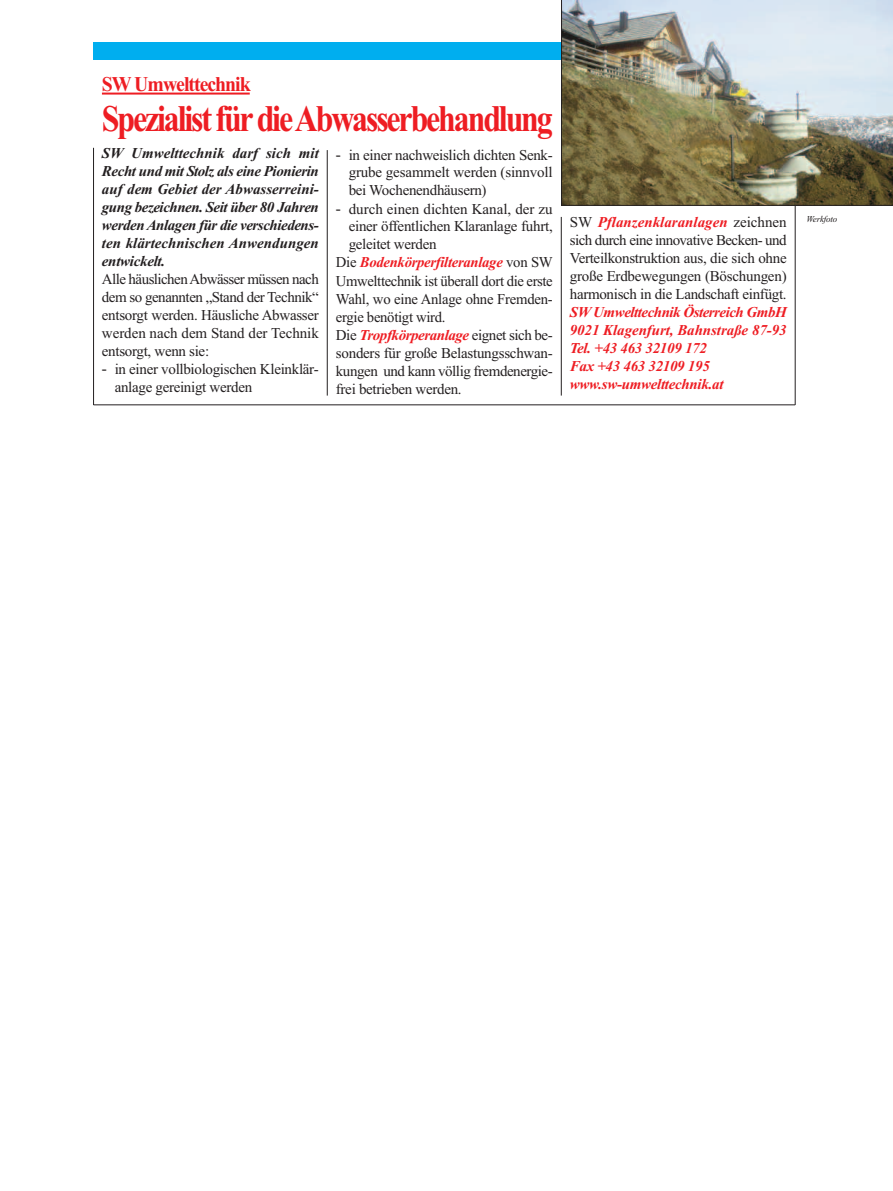
<style>
.page{position:relative;width:893px;height:1191px;background:#fff}
.page>*{position:absolute;margin:0;border:0;box-sizing:border-box;transform-origin:0 0}
.t1{font:700 37.5px "Times New Roman";letter-spacing:-.065em;color:#ee1d23;scale:.85 1}
.t2{font:700 21px "Times New Roman";letter-spacing:-.05em;color:#ee1d23;scale:.94 1}
.t3{font:15px/18px "Times New Roman";letter-spacing:-.02em;color:#231f20;text-align:justify}
.t4{font:italic 700 15px/18px "Times New Roman";color:#231f20;text-align:justify}
.t5{font:italic 700 15px/18px "Times New Roman";letter-spacing:-.02em;color:#ee1d23}
.t6{font:15px "Times New Roman";color:#231f20}
.t7{font:italic 9px "Times New Roman";letter-spacing:-.02em;color:#231f20}
.s1{font-family:"Arial Unicode MS"}
.s2{font-weight:400;font-style:normal;color:#231f20}
.s3{font-weight:700;font-style:italic;color:#ee1d23}
</style>
<div class="page">
<div style="left:93px;top:43px;width:702px;height:17px;background:#00aeef"></div>
<hr style="left:327px;top:150px;width:1px;height:245px;background:#231f20">
<hr style="left:561px;top:217px;width:1px;height:178px;background:#231f20">
<hr style="left:795px;top:60px;width:1px;height:345px;background:#231f20">
<hr style="left:93px;top:148px;width:1px;height:257px;background:#231f20">
<hr style="left:94px;top:404px;width:701px;height:1px;background:#231f20">
<img style="left:561px;top:0;width:332px;height:205px">
<hr style="left:102px;top:93px;width:148px;height:2px;background:#ee1d23">
<h2 class="t2" style="left:102px;top:72px;width:160px">SW Umwelttechnik</h2>
<h1 class="t1" style="left:102px;top:96px;width:532px">Spezialist für dieAbwasserbehandlung</h1>
<p class="t4" style="left:102px;top:144px;width:218px">SW Umwelttechnik darf sich mit Recht und mit Stolz als eine Pionierin auf dem Gebiet der Abwasserreini&shy;gung bezeichnen. Seit über 80 Jahren werden Anlagen für die verschiedens&shy;ten klärtechnischen Anwendungen entwickelt.</p>
<p class="t3" style="left:102px;top:270px;width:218px">Alle häuslichenAbwässer müssen nach dem so genannten „Stand der Technik“ entsorgt werden. Häusliche Abwasser werden nach dem Stand der Technik entsorgt, wenn sie:</p>
<p class="t3" style="left:115px;top:360px;width:206px;line-height:17.5px;text-indent:-13px"><span class="s1">-</span> in einer vollbiologischen Kleinklär&shy;anlage gereinigt werden</p>
<p class="t3" style="left:349px;top:146px;width:206px;text-indent:-13px"><span class="s1">-</span> in einer nachweislich dichten Senk&shy;grube gesammelt werden (sinnvoll bei Wochenendhäusern)</p>
<p class="t6" style="left:336px;top:200px;width:218px"><span class="s1">-</span> durch einen dichten Kanal, der zu</p>
<p class="t3" style="left:349px;top:217px;width:206px">einer öffentlichen Klaranlage fuhrt,</p>
<p class="t3" style="left:349px;top:235px;width:89px">geleitet werden</p>
<p class="t5" style="left:336px;top:253px;width:218px"><span class="s2">Die</span> Bodenkörperfilteranlage <span class="s2">von SW</span></p>
<p class="t3" style="left:336px;top:271px;width:218px">Umwelttechnik ist überall dort die erste</p>
<p class="t3" style="left:336px;top:289px;width:218px">Wahl, wo eine Anlage ohne Fremden-</p>
<p class="t3" style="left:336px;top:307px;width:111px">ergie benötigt wird.</p>
<p class="t5" style="left:336px;top:325px;width:218px"><span class="s2">Die</span> Tropfkörperanlage <span class="s2">eignet sich be-</span></p>
<p class="t3" style="left:336px;top:343px;width:218px">sonders für große Belastungsschwan-</p>
<p class="t3" style="left:336px;top:361px;width:218px">kungen und kann völlig fremdenergie-</p>
<p class="t3" style="left:336px;top:379px;width:127px">frei betrieben werden.</p>
<p class="t3" style="left:570px;top:213px;width:218px">SW <span class="s3">Pflanzenklaranlagen</span> zeichnen sich durch eine innovative Becken- und Verteilkonstruktion aus, die sich ohne große Erdbewegungen (Böschungen) harmonisch in die Landschaft einfügt.</p>
<p class="t5" style="left:570px;top:303px;width:218px">SW Umwelttechnik Österreich GmbH<br>9021 Klagenfurt, Bahnstraße 87-93<br>Tel. +43 463 32109 172<br>Fax +43 463 32109 195 www.sw-umwelttechnik.at</p>
<p class="t7" style="left:806px;top:214px;width:32px">Werkfoto</p>
</div>
